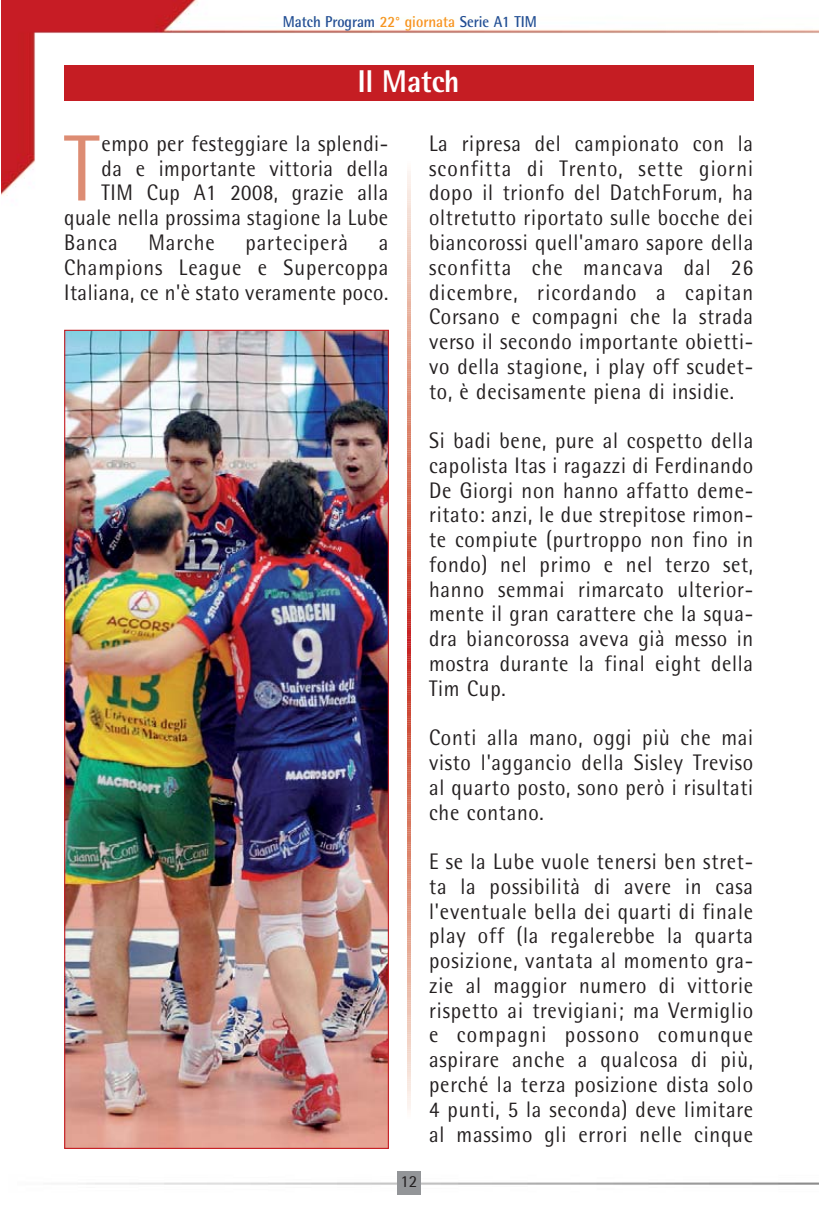
<style>
.page{position:relative;width:819px;height:1213px;background:#fff}
.page>*{position:absolute;margin:0;border:0;box-sizing:border-box;transform-origin:0 0}
.t1{font:94.27px "Rotis Semi Sans";color:#dd8c73;scale:.92 1}
.t2{font:800 31.5px "Rotis Semi Sans";color:#fff;scale:.9 1}
.t3{font:22.5px/24.8px "Rotis Semi Sans";letter-spacing:.035em;color:#231f20;text-align:justify;scale:.92 1}
.t4{font:16.88px "Rotis Semi Sans";color:#231f20}
.t5{font:700 15.75px "Rotis Semi Sans";color:#214d93;scale:.92 1}
.s1{color:#f7931d}
</style>
<div class="page">
<img style="left:2px;top:1px;width:817px;height:1194px">
<div style="left:397px;top:1170px;width:23px;height:24px;background:#939598"></div>
<svg style="left:407px;top:161px;width:3px;height:959px;background:#e09281"></svg>
<img style="left:66px;top:332px;width:321px;height:814px">
<div style="left:64px;top:65px;width:689px;height:36px;background:#c51d23"></div>
<p class="t5" style="left:283px;top:17px;width:278px">Match Program <span class="s1">22° giornata</span> Serie A1 TIM</p>
<h2 class="t2" style="left:358px;top:70px;width:115px">Il Match</h2>
<h1 class="t1" style="left:64px;top:135px;width:40px">T</h1>
<p class="t3" style="left:102px;top:133px;width:313px">empo per festeggiare la splendi-</p>
<p class="t3" style="left:102px;top:158px;width:313px">da e importante vittoria della</p>
<p class="t3" style="left:102px;top:183px;width:313px">TIM Cup A1 2008, grazie alla</p>
<p class="t3" style="left:64px;top:207px;width:354px">quale nella prossima stagione la Lube</p>
<p class="t3" style="left:64px;top:232px;width:60px">Banca</p>
<p class="t3" style="left:148px;top:232px;width:73px">Marche</p>
<p class="t3" style="left:245px;top:232px;width:113px">parteciperà</p>
<p class="t3" style="left:64px;top:232px;width:354px;text-indent:314px">a Champions League e Supercoppa Italiana, ce n'è stato veramente poco.</p>
<p class="t4" style="left:400px;top:1174px;width:18px">12</p>
<p class="t3" style="left:429px;top:133px;width:354px">La ripresa del campionato con la sconfitta di Trento, sette giorni dopo il trionfo del DatchForum, ha oltretutto riportato sulle bocche dei biancorossi quell'amaro sapore della sconfitta che mancava dal 26 dicembre, ricordando a capitan Corsano e compagni che la strada verso il secondo importante obietti&shy;vo della stagione, i play off scudet&shy;to, è decisamente piena di insidie.</p>
<p class="t3" style="left:429px;top:430px;width:354px">Si badi bene, pure al cospetto della capolista Itas i ragazzi di Ferdinando De Giorgi non hanno affatto deme&shy;ritato: anzi, le due strepitose rimon&shy;te compiute (purtroppo non fino in fondo) nel primo e nel terzo set, hanno semmai rimarcato ulterior&shy;mente il gran carattere che la squa&shy;dra biancorossa aveva già messo in mostra durante la final eight della Tim Cup.</p>
<p class="t3" style="left:429px;top:727px;width:354px">Conti alla mano, oggi più che mai visto l'aggancio della Sisley Treviso al quarto posto, sono però i risultati che contano.</p>
<p class="t3" style="left:429px;top:851px;width:354px">E se la Lube vuole tenersi ben stret&shy;ta la possibilità di avere in casa l'eventuale bella dei quarti di finale play off (la regalerebbe la quarta posizione, vantata al momento gra&shy;zie al maggior numero di vittorie rispetto ai trevigiani; ma Vermiglio e compagni possono comunque aspirare anche a qualcosa di più, perché la terza posizione dista solo 4 punti, 5 la seconda) deve limitare al massimo gli errori nelle cinque</p>
</div>
